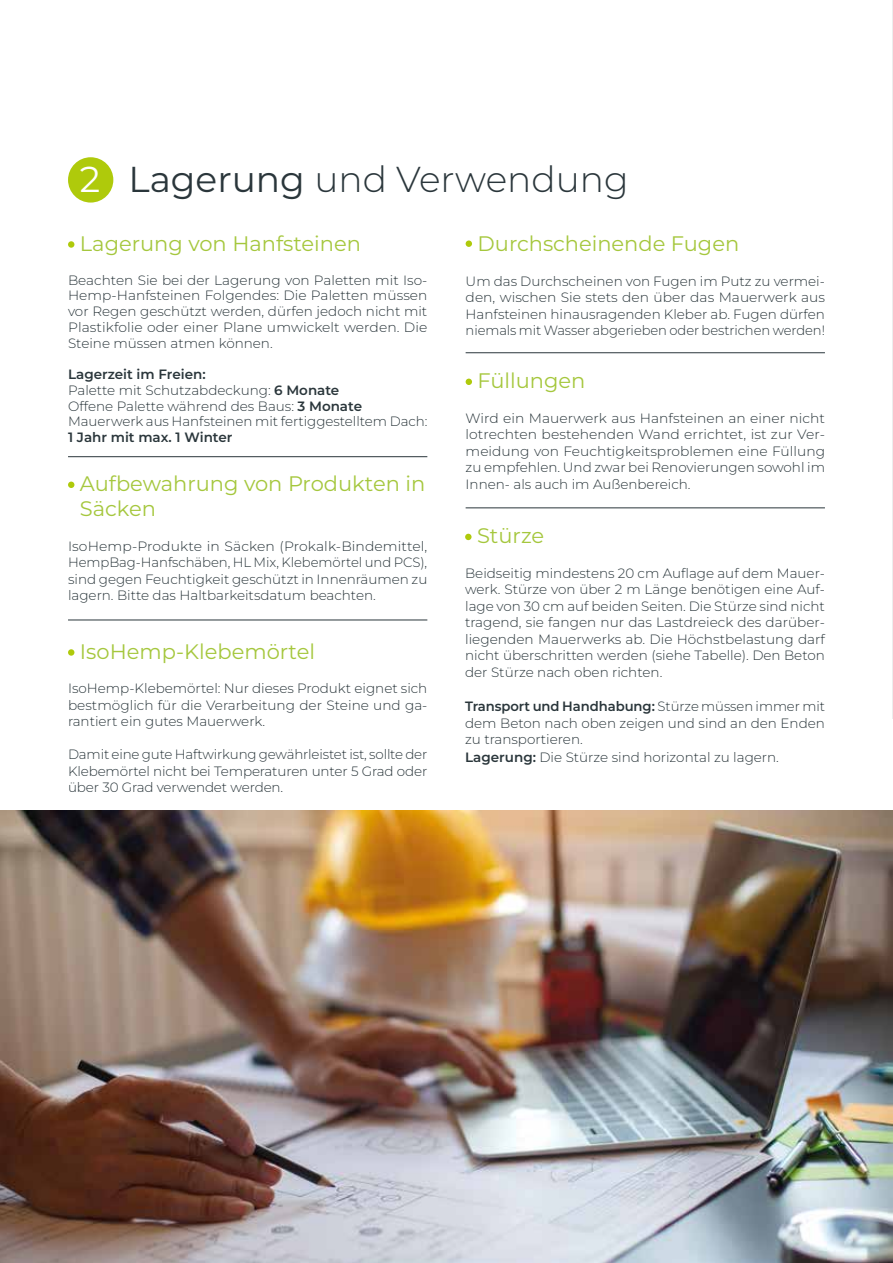
<style>
.page{position:relative;width:893px;height:1263px;background:#fff}
.page>*{position:absolute;margin:0;border:0;box-sizing:border-box;transform-origin:0 0}
.t1{font:300 36px "Montserrat";color:#2a363b}
.t2{font:21px/25.2px "Montserrat";color:#a5c73d}
.t3{font:300 13.5px/16.5px "Montserrat";color:#2a363b;text-align:justify}
.t4{font:600 13.5px "Montserrat";color:#2a363b}
.s1{font-weight:400;color:#fff}
.s2{font-weight:400}
.s3{font-weight:600}
</style>
<div class="page">
<hr style="left:892px;top:0;width:1px;height:719px;background:#ededed">
<div style="left:68px;top:157px;width:45px;height:46px;background:#afca0b;border-radius:50%"></div>
<div style="left:68px;top:241px;width:6px;height:7px;background:#afca0b;border-radius:50%"></div>
<svg style="left:68px;top:482px;width:6px;height:6px"></svg>
<div style="left:466px;top:240px;width:6px;height:7px;background:#afca0b;border-radius:50%"></div>
<svg style="left:466px;top:379px;width:6px;height:6px"></svg>
<div style="left:465px;top:534px;width:7px;height:6px;background:#afca0b;border-radius:50%"></div>
<div style="left:68px;top:649px;width:6px;height:7px;background:#afca0b;border-radius:50%"></div>
<hr style="left:68px;top:456px;width:359px;height:1px;background:#2a363b">
<hr style="left:68px;top:620px;width:359px;height:1px;background:#2a363b">
<hr style="left:466px;top:508px;width:359px;height:1px;background:#2a363b">
<hr style="left:466px;top:352px;width:359px;height:1px;background:#2a363b">
<img style="left:0;top:811px;width:893px;height:452px">
<h1 class="t1" style="left:80px;top:155px;width:550px"><span class="s1">2</span> <span class="s2">Lagerung</span> und Verwendung</h1>
<h2 class="t2" style="left:80px;top:230px;width:282px">Lagerung von Hanfsteinen</h2>
<p class="t3" style="left:68px;top:272px;width:361px;line-height:15.8px">Beachten Sie bei der Lagerung von Paletten mit Iso-Hemp-Hanfsteinen Folgendes: Die Paletten müssen vor Regen geschützt werden, dürfen jedoch nicht mit Plastikfolie oder einer Plane umwickelt werden. Die Steine müssen atmen können.</p>
<p class="t3" style="left:68px;top:366px;width:361px;line-height:15.8px;text-align:left"><span class="s3">Lagerzeit im Freien:<br></span>Palette mit Schutzabdeckung: <span class="s3">6 Monate<br></span>Offene Palette während des Baus: <span class="s3">3 Monate </span>Mauerwerk aus Hanfsteinen mit fertiggestelltem Dach:</p>
<p class="t4" style="left:68px;top:428px;width:166px">1 Jahr mit max. 1 Winter</p>
<h2 class="t2" style="left:80px;top:471px;width:347px">Aufbewahrung von Produkten in<br>Säcken</h2>
<p class="t3" style="left:68px;top:537px;width:361px">IsoHemp-Produkte in Säcken (Prokalk-Bindemittel, HempBag-Hanfschäben, HL Mix, Klebemörtel und PCS), sind gegen Feuchtigkeit geschützt in Innenräumen zu lagern. Bitte das Haltbarkeitsdatum beachten.</p>
<h2 class="t2" style="left:80px;top:638px;width:237px">IsoHemp-Klebemörtel</h2>
<p class="t3" style="left:68px;top:680px;width:361px">IsoHemp-Klebemörtel: Nur dieses Produkt eignet sich bestmöglich für die Verarbeitung der Steine und ga&shy;rantiert ein gutes Mauerwerk.</p>
<p class="t3" style="left:68px;top:746px;width:361px">Damit eine gute Haftwirkung gewährleistet ist, sollte der Klebemörtel nicht bei Temperaturen unter 5 Grad oder über 30 Grad verwendet werden.</p>
<h2 class="t2" style="left:478px;top:231px;width:263px">Durchscheinende Fugen</h2>
<p class="t3" style="left:466px;top:272px;width:361px">Um das Durchscheinen von Fugen im Putz zu vermei&shy;den, wischen Sie stets den über das Mauerwerk aus Hanfsteinen hinausragenden Kleber ab. Fugen dürfen niemals mit Wasser abgerieben oder bestrichen werden!</p>
<h2 class="t2" style="left:478px;top:368px;width:109px">Füllungen</h2>
<p class="t3" style="left:466px;top:409px;width:361px">Wird ein Mauerwerk aus Hanfsteinen an einer nicht lotrechten bestehenden Wand errichtet, ist zur Ver&shy;meidung von Feuchtigkeitsproblemen eine Füllung zu empfehlen. Und zwar bei Renovierungen sowohl im Innen- als auch im Außenbereich.</p>
<h2 class="t2" style="left:477px;top:523px;width:69px">Stürze</h2>
<p class="t3" style="left:465px;top:564px;width:361px">Beidseitig mindestens 20 cm Auflage auf dem Mauer&shy;werk. Stürze von über 2 m Länge benötigen eine Auf&shy;lage von 30 cm auf beiden Seiten. Die Stürze sind nicht tragend, sie fangen nur das Lastdreieck des darüber&shy;liegenden Mauerwerks ab. Die Höchstbelastung darf nicht überschritten werden (siehe Tabelle). Den Beton der Stürze nach oben richten.</p>
<p class="t3" style="left:465px;top:698px;width:361px"><span class="s3">Transport und Handhabung:</span> Stürze müssen immer mit dem Beton nach oben zeigen und sind an den Enden zu transportieren.</p>
<p class="t3" style="left:465px;top:749px;width:315px"><span class="s3">Lagerung:</span> Die Stürze sind horizontal zu lagern.</p>
</div>
